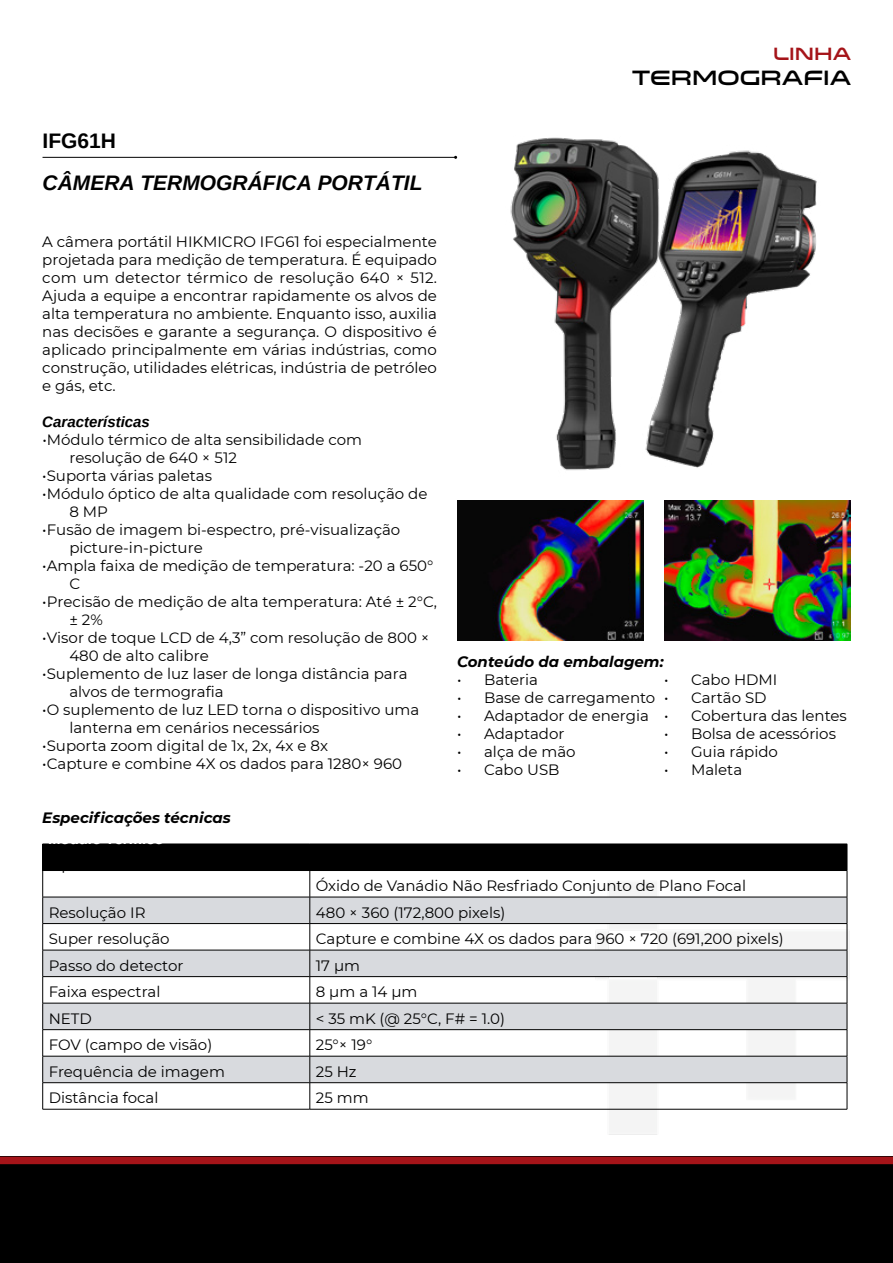
<style>
.page{position:relative;width:893px;height:1263px;background:#fff}
.page>*{position:absolute;margin:0;border:0;box-sizing:border-box;transform-origin:0 0}
.t1{font:italic 21px "Arimo Bold";color:#000}
.t2{font:21px "Venera 900";color:#000}
.t3{font:700 21px "Arimo";color:#000}
.t4{font:18px "Venera 900";color:#a51419}
.t5{font:15px/18px "Montserrat";color:#000}
.t6{font:italic 700 15px "Montserrat";color:#000}
.t7{font:italic 15px "Arimo Bold";color:#000}
.t8{font:italic 15px "Arimo Bold";color:#fff}
.t9{font:15px "Montserrat";letter-spacing:.26em;color:#000}
</style>
<div class="page">
<div style="left:0;top:1157px;width:893px;height:106px;background:#000"></div>
<div style="left:0;top:1157px;width:893px;height:7px;background:#a51419"></div>
<img style="left:595px;top:880px;width:255px;height:255px">
<hr style="left:43px;top:157px;width:413px;height:1px;background:#000">
<img style="left:670px;top:150px;width:147px;height:318px">
<img style="left:510px;top:137px;width:160px;height:334px">
<div style="left:43px;top:844px;width:804px;height:26px;background:#000"></div>
<svg style="left:43px;top:898px;width:804px;height:184px;fill:#d8dade"></svg>
<hr style="left:43px;top:870px;width:267px;height:1px;background:#000">
<hr style="left:310px;top:870px;width:537px;height:1px;background:#000">
<hr style="left:43px;top:897px;width:267px;height:1px;background:#000">
<hr style="left:310px;top:897px;width:537px;height:1px;background:#000">
<hr style="left:43px;top:923px;width:267px;height:1px;background:#000">
<hr style="left:310px;top:923px;width:537px;height:1px;background:#000">
<hr style="left:43px;top:950px;width:267px;height:1px;background:#000">
<hr style="left:310px;top:950px;width:537px;height:1px;background:#000">
<hr style="left:43px;top:976px;width:267px;height:1px;background:#000">
<hr style="left:310px;top:976px;width:537px;height:1px;background:#000">
<hr style="left:43px;top:1003px;width:267px;height:1px;background:#000">
<hr style="left:310px;top:1003px;width:537px;height:1px;background:#000">
<hr style="left:43px;top:1029px;width:267px;height:1px;background:#000">
<hr style="left:310px;top:1029px;width:537px;height:1px;background:#000">
<hr style="left:43px;top:1056px;width:267px;height:1px;background:#000">
<hr style="left:310px;top:1056px;width:537px;height:1px;background:#000">
<hr style="left:43px;top:1082px;width:267px;height:1px;background:#000">
<svg style="left:42px;top:844px;width:1px;height:265px"></svg>
<hr style="left:310px;top:1082px;width:537px;height:1px;background:#000">
<svg style="left:310px;top:871px;width:1px;height:238px"></svg>
<svg style="left:847px;top:844px;width:1px;height:265px"></svg>
<hr style="left:43px;top:1109px;width:267px;height:1px;background:#000">
<hr style="left:310px;top:1109px;width:537px;height:1px;background:#000">
<img style="left:457px;top:500px;width:187px;height:140px">
<img style="left:664px;top:500px;width:186px;height:140px">
<h1 class="t3" style="left:43px;top:130px;width:75px">IFG61H</h1>
<h1 class="t1" style="left:43px;top:172px;width:381px">CÂMERA TERMOGRÁFICA PORTÁTIL</h1>
<p class="t5" style="left:42px;top:232px;width:396px;text-align:justify">A câmera portátil HIKMICRO IFG61 foi especialmente projetada para medição de temperatura. É equipado com um detector térmico de resolução 640 × 512.<br>Ajuda a equipe a encontrar rapidamente os alvos de alta temperatura no ambiente. Enquanto isso, auxilia nas decisões e garante a segurança. O dispositivo é aplicado principalmente em várias indústrias, como construção, utilidades elétricas, indústria de petróleo e gás, etc.</p>
<p class="t7" style="left:42px;top:414px;width:109px">Características</p>
<p class="t5" style="left:69px;top:430px;width:294px;text-indent:-27px">•Módulo térmico de alta sensibilidade com resolução de 640 × 512</p>
<p class="t5" style="left:42px;top:466px;width:171px">•Suporta várias paletas</p>
<p class="t5" style="left:69px;top:484px;width:360px;text-indent:-27px">•Módulo óptico de alta qualidade com resolução de<br>8 MP</p>
<p class="t5" style="left:69px;top:520px;width:333px;text-indent:-27px">•Fusão de imagem bi-espectro, pré-visualização picture-in-picture</p>
<p class="t5" style="left:69px;top:556px;width:366px;text-indent:-27px">•Ampla faixa de medição de temperatura: -20 a 650°<br>C</p>
<p class="t5" style="left:69px;top:592px;width:369px;text-indent:-27px">•Precisão de medição de alta temperatura: Até ± 2°C, ± 2%</p>
<p class="t5" style="left:69px;top:628px;width:362px;text-indent:-27px">•Visor de toque LCD de 4,3” com resolução de 800 ×<br>480 de alto calibre</p>
<p class="t5" style="left:69px;top:664px;width:340px;text-indent:-27px">•Suplemento de luz laser de longa distância para alvos de termografia</p>
<p class="t5" style="left:69px;top:700px;width:351px;text-indent:-27px">•O suplemento de luz LED torna o dispositivo uma lanterna em cenários necessários</p>
<p class="t5" style="left:42px;top:736px;width:287px">•Suporta zoom digital de 1x, 2x, 4x e 8x</p>
<p class="t5" style="left:42px;top:754px;width:361px">•Capture e combine 4X os dados para 1280× 960</p>
<p class="t6" style="left:42px;top:806px;width:190px">Especificações técnicas</p>
<p class="t8" style="left:49px;top:831px;width:117px">Modulo Termico</p>
<p class="t4" style="left:773px;top:43px;width:79px">linha</p>
<h1 class="t2" style="left:632px;top:65px;width:220px">TERMOGRAFIA</h1>
<p class="t6" style="left:457px;top:651px;width:208px">Conteúdo da embalagem:</p>
<p class="t5" style="left:457px;top:670px;width:82px">• Bateria</p>
<p class="t5" style="left:457px;top:688px;width:200px">• Base de carregamento</p>
<p class="t5" style="left:457px;top:706px;width:193px">• Adaptador de energia</p>
<p class="t5" style="left:457px;top:724px;width:109px">• Adaptador</p>
<p class="t5" style="left:457px;top:742px;width:120px">• alça de mão</p>
<p class="t5" style="left:457px;top:760px;width:104px">• Cabo USB</p>
<p class="t5" style="left:664px;top:670px;width:115px">• Cabo HDMI</p>
<p class="t5" style="left:664px;top:688px;width:104px">• Cartão SD</p>
<p class="t5" style="left:664px;top:706px;width:184px">• Cobertura das lentes</p>
<p class="t5" style="left:664px;top:724px;width:174px">• Bolsa de acessórios</p>
<p class="t5" style="left:664px;top:742px;width:116px">• Guia rápido</p>
<p class="t5" style="left:664px;top:760px;width:80px">• Maleta</p>
<p class="t5" style="left:316px;top:876px;width:432px">Óxido de Vanádio Não Resfriado Conjunto de Plano Focal</p>
<p class="t5" style="left:49px;top:903px;width:98px">Resolução IR</p>
<p class="t5" style="left:316px;top:903px;width:191px">480 × 360 (172,800 pixels)</p>
<p class="t5" style="left:49px;top:929px;width:122px">Super resolução</p>
<p class="t5" style="left:316px;top:929px;width:469px">Capture e combine 4X os dados para 960 × 720 (691,200 pixels)</p>
<p class="t5" style="left:49px;top:956px;width:136px">Passo do detector</p>
<p class="t5" style="left:316px;top:956px;width:46px">17 μm</p>
<p class="t5" style="left:49px;top:982px;width:113px">Faixa espectral</p>
<p class="t9" style="left:316px;top:981px;width:103px">8μma14μm</p>
<p class="t5" style="left:49px;top:1009px;width:45px">NETD</p>
<p class="t5" style="left:316px;top:1009px;width:191px">&lt; 35 mK (@ 25°C, F# = 1.0)</p>
<p class="t5" style="left:49px;top:1035px;width:165px">FOV (campo de visão)</p>
<p class="t5" style="left:316px;top:1035px;width:58px">25°× 19°</p>
<p class="t5" style="left:49px;top:1062px;width:178px">Frequência de imagem</p>
<p class="t5" style="left:316px;top:1062px;width:42px">25 Hz</p>
<p class="t5" style="left:49px;top:1088px;width:111px">Distância focal</p>
<p class="t5" style="left:316px;top:1088px;width:54px">25 mm</p>
</div>
